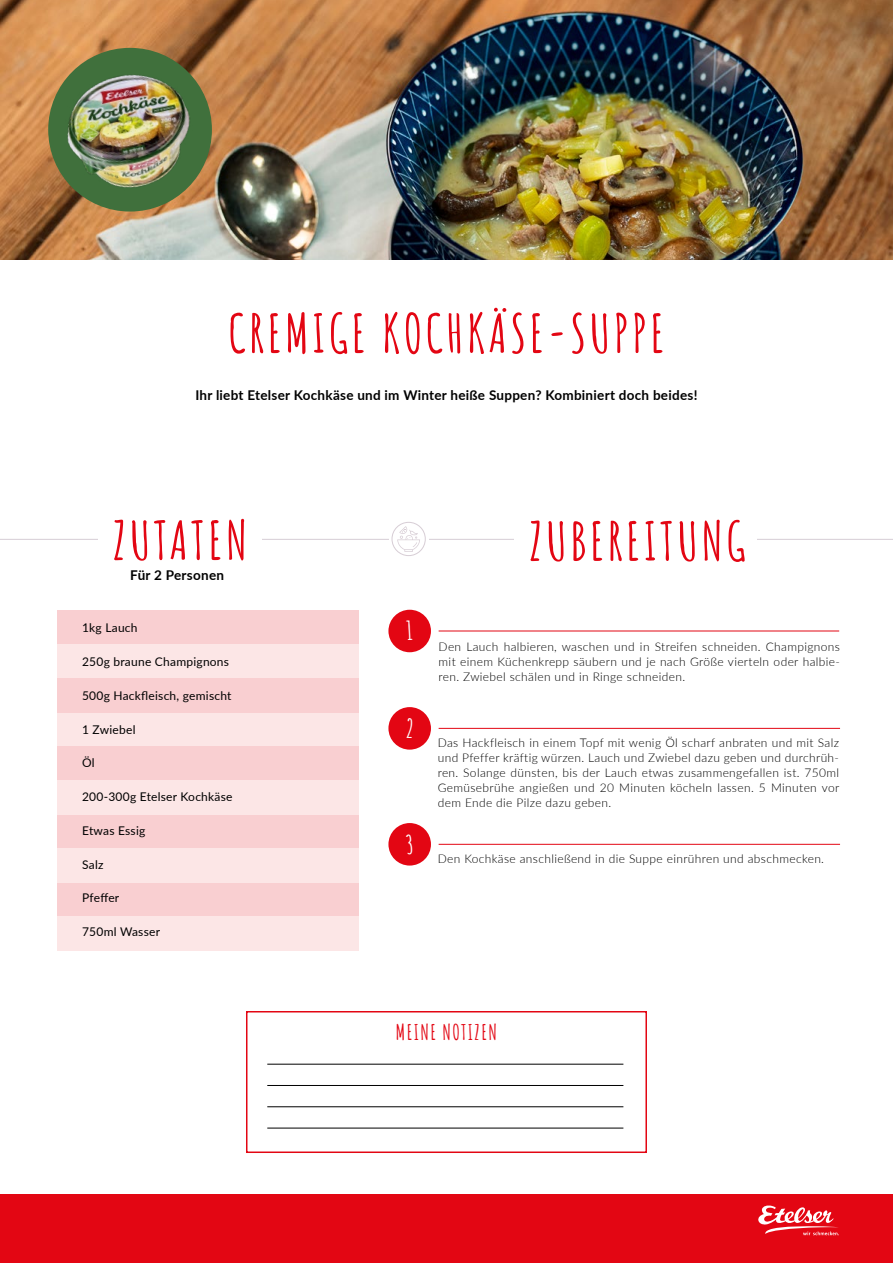
<style>
.page{position:relative;width:893px;height:1263px;background:#fff}
.page>*{position:absolute;margin:0;border:0;box-sizing:border-box;transform-origin:0 0}
.t1{font:700 52.5px "Amatic SC";letter-spacing:.06em;color:#e30613}
.t2{font:700 21px "Amatic SC";letter-spacing:.06em;color:#e30613}
.t3{font:700 13.5px "Lato";letter-spacing:.02em;color:#000}
.t4{font:300 12px/15px "Lato";letter-spacing:.03em;color:#000;text-align:justify}
.t5{font:12px "Lato";letter-spacing:.02em;color:#000}
</style>
<div class="page">
<div style="left:0;top:1194px;width:893px;height:69px;background:#e30613"></div>
<div style="left:246px;top:1011px;width:401px;height:142px;background:#fff;border:2px solid #e30613"></div>
<hr style="left:267px;top:1064px;width:356px;height:1px;background:#000">
<hr style="left:267px;top:1106px;width:356px;height:1px;background:#000">
<hr style="left:267px;top:1085px;width:356px;height:1px;background:#000">
<hr style="left:267px;top:1128px;width:356px;height:1px;background:#000">
<svg style="left:758px;top:1205px;width:81px;height:30px"></svg>
<div style="left:57px;top:712px;width:302px;height:34px;background:#fce6e6"></div>
<div style="left:57px;top:814px;width:302px;height:34px;background:#f9cfd1"></div>
<div style="left:388px;top:610px;width:43px;height:42px;background:#e30613;border-radius:50%"></div>
<hr style="left:439px;top:631px;width:400px;height:1px;background:#e30613">
<div style="left:388px;top:707px;width:43px;height:43px;background:#e30613;border-radius:50%"></div>
<hr style="left:439px;top:728px;width:401px;height:1px;background:#e30613">
<hr style="left:0;top:539px;width:893px;height:1px;background:#d7cdd5">
<div style="left:389px;top:536px;width:39px;height:10px;background:#fff"></div>
<svg style="left:397px;top:526px;width:23px;height:26px"></svg>
<div style="left:392px;top:522px;width:34px;height:34px;border:1px solid #d7cdd5;border-radius:50%"></div>
<div style="left:98px;top:518px;width:163px;height:43px;background:#fff"></div>
<div style="left:515px;top:513px;width:242px;height:54px;background:#fff"></div>
<div style="left:57px;top:746px;width:302px;height:34px;background:#f9cfd1"></div>
<div style="left:57px;top:780px;width:302px;height:34px;background:#fce6e6"></div>
<div style="left:57px;top:882px;width:302px;height:34px;background:#f9cfd1"></div>
<div style="left:57px;top:848px;width:302px;height:34px;background:#fce6e6"></div>
<div style="left:388px;top:823px;width:43px;height:42px;background:#e30613;border-radius:50%"></div>
<hr style="left:439px;top:844px;width:401px;height:1px;background:#e30613">
<div style="left:57px;top:611px;width:302px;height:34px;background:#f9cfd1"></div>
<div style="left:57px;top:644px;width:302px;height:34px;background:#fce6e6"></div>
<div style="left:57px;top:678px;width:302px;height:34px;background:#f9cfd1"></div>
<div style="left:57px;top:916px;width:302px;height:35px;background:#fce6e6"></div>
<img style="left:0;top:0;width:893px;height:259px">
<img style="left:50px;top:53px;width:172px;height:153px">
<h1 class="t1" style="left:228px;top:293px;width:438px">CREMIGE KOCHKÄSE-SUPPE</h1>
<p class="t3" style="left:195px;top:385px;width:504px">Ihr liebt Etelser Kochkäse und im Winter heiße Suppen? Kombiniert doch beides!</p>
<h1 class="t1" style="left:113px;top:500px;width:136px">ZUTATEN</h1>
<h1 class="t1" style="left:529px;top:501px;width:218px">ZUBEREITUNG</h1>
<p class="t3" style="left:130px;top:565px;width:95px">Für 2 Personen</p>
<p class="t5" style="left:82px;top:619px;width:57px">1kg Lauch</p>
<p class="t5" style="left:82px;top:653px;width:148px">250g braune Champignons</p>
<p class="t5" style="left:82px;top:687px;width:151px">500g Hackfleisch, gemischt</p>
<p class="t5" style="left:82px;top:721px;width:55px">1 Zwiebel</p>
<p class="t5" style="left:82px;top:754px;width:14px">Öl</p>
<p class="t5" style="left:82px;top:788px;width:152px">200-300g Etelser Kochkäse</p>
<p class="t5" style="left:82px;top:822px;width:65px">Etwas Essig</p>
<p class="t5" style="left:82px;top:856px;width:23px">Salz</p>
<p class="t5" style="left:82px;top:889px;width:39px">Pfeffer</p>
<p class="t5" style="left:82px;top:923px;width:79px">750ml Wasser</p>
<p class="t4" style="left:439px;top:639px;width:403px;text-indent:-32px"><sup>1</sup> Den Lauch halbieren, waschen und in Streifen schneiden. Champignons mit einem Küchenkrepp säubern und je nach Größe vierteln oder halbie&shy;ren. Zwiebel schälen und in Ringe schneiden.</p>
<p class="t4" style="left:438px;top:735px;width:403px;text-indent:-32px"><sup>2</sup> Das Hackfleisch in einem Topf mit wenig Öl scharf anbraten und mit Salz und Pfeffer kräftig würzen. Lauch und Zwiebel dazu geben und durchrüh&shy;ren. Solange dünsten, bis der Lauch etwas zusammengefallen ist. 750ml Gemüsebrühe angießen und 20 Minuten köcheln lassen. 5 Minuten vor dem Ende die Pilze dazu geben.</p>
<p class="t4" style="left:405px;top:851px;width:420px"><sup>3</sup> Den Kochkäse anschließend in die Suppe einrühren und abschmecken.</p>
<h2 class="t2" style="left:396px;top:1016px;width:103px">MEINE NOTIZEN</h2>
</div>
